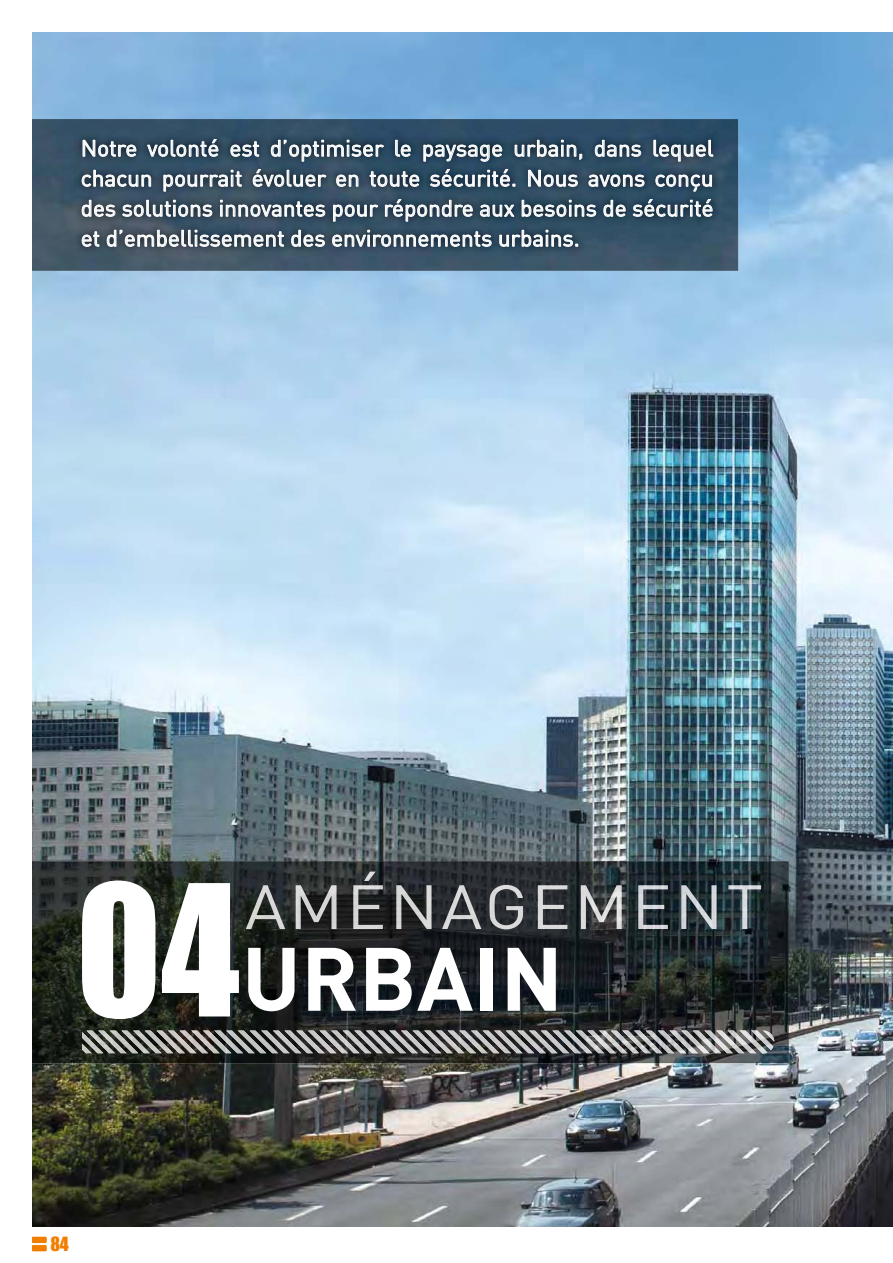
<style>
.page{position:relative;width:893px;height:1263px;background:#fff}
.page>*{position:absolute;margin:0;border:0;box-sizing:border-box;transform-origin:0 0}
.t1{font:700 88.35px "DIN";color:#fff}
.t2{font:22.5px/30px "DIN";color:#fff;text-align:justify}
.t3{font:18px "Impact";color:#f17e00}
.s1{font-family:"Impact";font-weight:400;font-size:168.75px}
</style>
<div class="page">
<img style="left:32px;top:32px;width:861px;height:1195px">
<img style="left:32px;top:861px;width:757px;height:202px">
<img style="left:32px;top:119px;width:706px;height:152px">
<img style="left:82px;top:1030px;width:86px;height:23px">
<img style="left:168px;top:1030px;width:81px;height:23px">
<img style="left:348px;top:1030px;width:65px;height:23px">
<img style="left:511px;top:1030px;width:65px;height:23px">
<img style="left:674px;top:1030px;width:65px;height:23px">
<img style="left:249px;top:1030px;width:99px;height:23px">
<img style="left:413px;top:1030px;width:98px;height:23px">
<img style="left:576px;top:1030px;width:98px;height:23px">
<img style="left:739px;top:1030px;width:35px;height:23px">
<svg style="left:32px;top:1236px;width:15px;height:15px"></svg>
<img style="left:73px;top:131px;width:648px;height:124px">
<svg style="left:83px;top:140px;width:53px;height:17px"></svg>
<svg style="left:147px;top:139px;width:71px;height:18px"></svg>
<svg style="left:230px;top:141px;width:29px;height:16px"></svg>
<svg style="left:271px;top:140px;width:113px;height:22px;background:#576a79"></svg>
<svg style="left:395px;top:140px;width:16px;height:17px"></svg>
<svg style="left:423px;top:145px;width:79px;height:17px"></svg>
<svg style="left:515px;top:140px;width:67px;height:20px"></svg>
<svg style="left:595px;top:140px;width:46px;height:17px"></svg>
<svg style="left:653px;top:140px;width:60px;height:22px"></svg>
<svg style="left:82px;top:170px;width:69px;height:17px"></svg>
<svg style="left:163px;top:170px;width:79px;height:22px;background:#5e6e7c"></svg>
<svg style="left:253px;top:169px;width:73px;height:18px"></svg>
<svg style="left:336px;top:175px;width:22px;height:12px"></svg>
<svg style="left:370px;top:171px;width:49px;height:16px"></svg>
<svg style="left:430px;top:169px;width:85px;height:18px;background:#5e7181"></svg>
<svg style="left:528px;top:170px;width:50px;height:17px"></svg>
<svg style="left:588px;top:175px;width:56px;height:12px"></svg>
<svg style="left:655px;top:175px;width:57px;height:17px"></svg>
<svg style="left:82px;top:200px;width:33px;height:17px"></svg>
<svg style="left:122px;top:200px;width:203px;height:17px;background:#697682"></svg>
<svg style="left:333px;top:205px;width:45px;height:17px"></svg>
<svg style="left:385px;top:199px;width:88px;height:23px;background:#5b6c7b"></svg>
<svg style="left:480px;top:205px;width:34px;height:12px"></svg>
<svg style="left:522px;top:200px;width:74px;height:17px"></svg>
<svg style="left:603px;top:200px;width:23px;height:17px"></svg>
<svg style="left:632px;top:199px;width:80px;height:18px"></svg>
<svg style="left:82px;top:231px;width:17px;height:16px"></svg>
<svg style="left:107px;top:230px;width:177px;height:17px;background:#6f7a84"></svg>
<svg style="left:291px;top:230px;width:34px;height:17px"></svg>
<svg style="left:332px;top:230px;width:160px;height:17px;background:#667683"></svg>
<svg style="left:499px;top:230px;width:79px;height:17px"></svg>
<img style="left:246px;top:871px;width:515px;height:58px">
<p class="t2" style="left:81px;top:133px;width:634px">Notre volonté est d’optimiser le paysage urbain, dans lequel chacun pourrait évoluer en toute sécurité. Nous avons conçu des solutions innovantes pour répondre aux besoins de sécurité et d’embellissement des environnements urbains.</p>
<h1 class="t1" style="left:77px;top:921px;width:488px"><span class="s1">04</span>URBAIN</h1>
<p class="t3" style="left:50px;top:1233px;width:20px">84</p>
</div>
